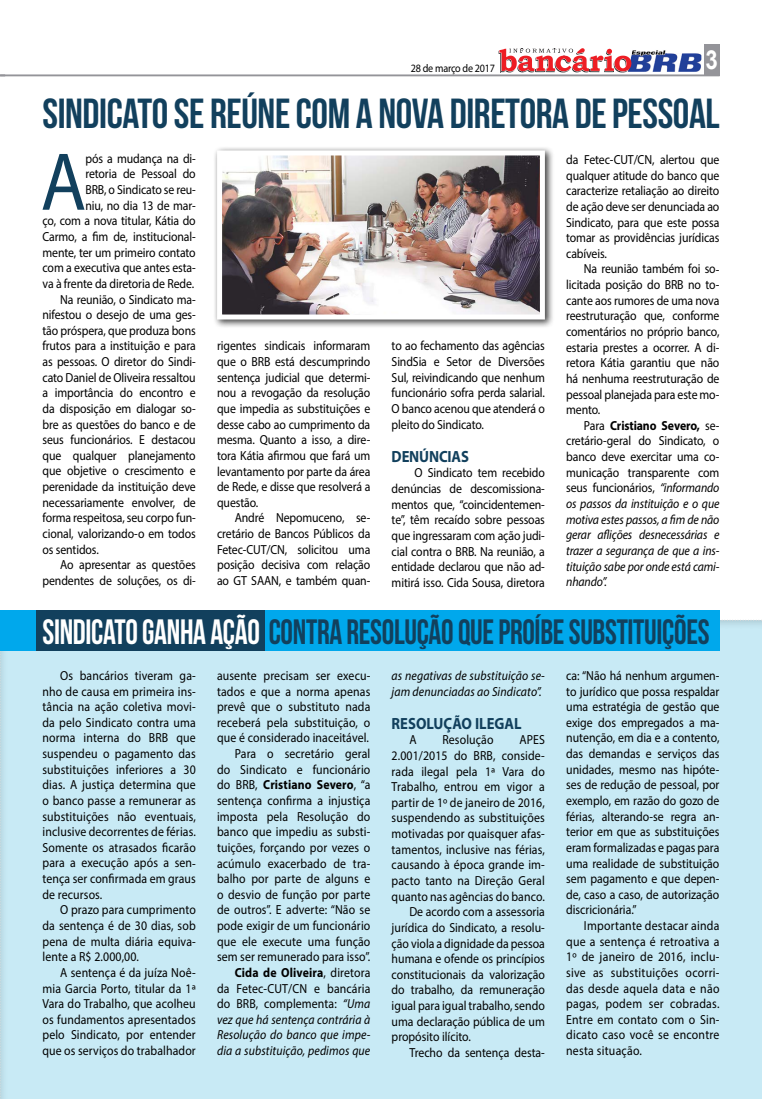
<style>
.page{position:relative;width:762px;height:1099px;background:#fff}
.page>*{position:absolute;margin:0;border:0;box-sizing:border-box;transform-origin:0 0}
.t1{font:82.62px "Myriad Pro";color:#12405d;scale:.9 1}
.t2{font:42px "Bebas Neue";letter-spacing:-.01em;color:#12405d}
.t3{font:35.12px "Bebas Neue";letter-spacing:-.01em;color:#12405d;scale:.9 1}
.t4{font:700 26.25px "Arial";color:#fff;scale:.85 1}
.t5{font:700 16.25px "Myriad Pro";color:#12405d;scale:.9 1}
.t6{font:13.12px/15.6px "Myriad Pro";color:#000;text-align:justify;scale:.9 1}
.t7{font:italic 13.12px/15.6px "Myriad Pro";letter-spacing:-.005em;color:#000;text-align:justify;scale:.9 1}
.t8{font:11.25px "Myriad Pro";letter-spacing:-.02em;color:#000;scale:.9 1}
.s1{font-style:normal}
.s2{font-weight:700;font-style:normal}
.s3{color:#fff}
.s4{font-weight:700}
.s5{font-style:italic}
</style>
<div class="page">
<div style="left:0;top:617px;width:762px;height:481px;background:#c8eaf5"></div>
<div style="left:0;top:610px;width:719px;height:41px;background:#00a8ec"></div>
<div style="left:36px;top:610px;width:229px;height:41px;background:#12405d"></div>
<div style="left:704px;top:44px;width:15px;height:32px;background:#949499"></div>
<hr style="left:0;top:74px;width:719px;height:2px;background:#949499">
<div style="left:213px;top:146px;width:341px;height:183px;background:#000;opacity:.75"></div>
<img style="left:223px;top:156px;width:316px;height:157px">
<div style="left:217px;top:150px;width:328px;height:169px;border:5px solid #fff"></div>
<img style="left:632px;top:50px;width:69px;height:22px">
<svg style="left:499px;top:48px;width:133px;height:25px"></svg>
<p class="t8" style="left:411px;top:61px;width:95px">28 de março de 2017</p>
<h3 class="t4" style="left:705px;top:42px;width:16px">3</h3>
<h2 class="t2" style="left:43px;top:90px;width:679px">SINDICATO SE REÚNE COM A NOVA DIRETORA DE PESSOAL</h2>
<h1 class="t1" style="left:41px;top:131px;width:52px">A</h1>
<p class="t6" style="left:85px;top:150px;width:124px">pós a mudança na di-</p>
<p class="t6" style="left:566px;top:152px;width:172px">da Fetec-CUT/CN, alertou que qualquer atitude do banco que caracterize retaliação ao direito de ação deve ser denunciada ao Sindicato, para que este possa tomar as providências jurídicas cabíveis.</p>
<p class="t6" style="left:566px;top:261px;width:172px;text-indent:18px">Na reunião também foi so&shy;licitada posição do BRB no to&shy;cante aos rumores de uma nova reestruturação que, conforme comentários no próprio banco, estaria prestes a ocorrer. A di&shy;retora Kátia garantiu que não há nenhuma reestruturação de pessoal planejada para este mo&shy;mento.</p>
<p class="t7" style="left:566px;top:417px;width:172px;text-indent:18px"><span class="s1">Para</span> <span class="s2">Cristiano Severo,</span> <span class="s1">se&shy;cretário-geral do Sindicato, o banco deve exercitar uma co&shy;municação transparente com seus funcionários,</span> “informando os passos da instituição e o que motiva estes passos, a fim de não gerar aflições desnecessárias e trazer a segurança de que a ins&shy;tituição sabe por onde está cami&shy;nhando”.</p>
<h3 class="t3" style="left:43px;top:612px;width:742px"><span class="s3">SINDICATO GANHA AÇÃO</span> CONTRA RESOLUÇÃO QUE PROÍBE SUBSTITUIÇÕES</h3>
<p class="t6" style="left:217px;top:667px;width:172px;text-align:right">ausente precisam ser execu&shy;tados e que a norma apenas prevê que o substituto nada receberá pela substituição, o que é considerado inaceitável.<br>Para o secretário geral<br>do Sindicato e funcionário do BRB, <span class="s4">Cristiano Severo</span>, “a sentença confirma a injustiça imposta pela Resolução do banco que impediu as substi&shy;tuições, forçando por vezes o acúmulo exacerbado de tra&shy;balho por parte de alguns e o desvio de função por parte de outros”. E adverte: “Não se pode exigir de um funcionário que ele execute uma função sem ser remunerado para isso”.<br><span class="s4">Cida de Oliveira</span>, diretora<br>da Fetec-CUT/CN e bancária do BRB, complementa: <span class="s5">“Uma vez que há sentença contrária à<br>Resolução do banco que impe&shy;dia a substituição, pedimos que</span></p>
<p class="t7" style="left:392px;top:667px;width:172px">as negativas de substituição se&shy;jam denunciadas ao Sindicato”.</p>
<p class="t6" style="left:85px;top:166px;width:124px">retoria de Pessoal do</p>
<p class="t6" style="left:85px;top:182px;width:124px">BRB, o Sindicato se reu-</p>
<p class="t6" style="left:85px;top:197px;width:124px">niu, no dia 13 de mar-</p>
<p class="t6" style="left:43px;top:213px;width:172px">ço, com a nova titular, Kátia do</p>
<p class="t6" style="left:43px;top:228px;width:172px">Carmo, a fim de, institucional-</p>
<p class="t6" style="left:43px;top:244px;width:172px">mente, ter um primeiro contato</p>
<p class="t6" style="left:43px;top:260px;width:172px">com a executiva que antes esta-</p>
<p class="t6" style="left:43px;top:275px;width:170px">va à frente da diretoria de Rede.</p>
<p class="t6" style="left:60px;top:291px;width:152px">Na reunião, o Sindicato ma-</p>
<p class="t6" style="left:43px;top:307px;width:172px">nifestou o desejo de uma ges-</p>
<p class="t6" style="left:43px;top:322px;width:172px">tão próspera, que produza bons</p>
<p class="t6" style="left:43px;top:338px;width:172px">frutos para a instituição e para</p>
<p class="t6" style="left:43px;top:353px;width:172px">as pessoas. O diretor do Sindi-</p>
<p class="t6" style="left:43px;top:369px;width:172px">cato Daniel de Oliveira ressaltou</p>
<p class="t6" style="left:43px;top:385px;width:172px">a importância do encontro e</p>
<p class="t6" style="left:43px;top:400px;width:172px">da disposição em dialogar so-</p>
<p class="t6" style="left:43px;top:416px;width:172px">bre as questões do banco e de</p>
<p class="t6" style="left:43px;top:432px;width:172px">seus funcionários. E destacou</p>
<p class="t6" style="left:43px;top:447px;width:172px">que qualquer planejamento</p>
<p class="t6" style="left:43px;top:463px;width:172px">que objetive o crescimento e</p>
<p class="t6" style="left:43px;top:478px;width:172px">perenidade da instituição deve</p>
<p class="t6" style="left:43px;top:494px;width:172px">necessariamente envolver, de</p>
<p class="t6" style="left:43px;top:510px;width:172px">forma respeitosa, seu corpo fun-</p>
<p class="t6" style="left:43px;top:525px;width:172px">cional, valorizando-o em todos</p>
<p class="t6" style="left:43px;top:541px;width:64px">os sentidos.</p>
<p class="t6" style="left:60px;top:557px;width:152px">Ao apresentar as questões</p>
<p class="t6" style="left:43px;top:572px;width:172px">pendentes de soluções, os di-</p>
<p class="t6" style="left:217px;top:338px;width:172px">rigentes sindicais informaram que o BRB está descumprindo sentença judicial que determi&shy;nou a revogação da resolução que impedia as substituições e desse cabo ao cumprimento da mesma. Quanto a isso, a dire&shy;tora Kátia afirmou que fará um levantamento por parte da área de Rede, e disse que resolverá a questão.</p>
<p class="t6" style="left:217px;top:510px;width:172px;text-indent:18px">André Nepomuceno, se&shy;cretário de Bancos Públicos da Fetec-CUT/CN, solicitou uma posição decisiva com relação ao GT SAAN, e também quan-</p>
<p class="t6" style="left:392px;top:338px;width:172px">to ao fechamento das agências SindSia e Setor de Diversões Sul, reivindicando que nenhum funcionário sofra perda salarial.<br>O banco acenou que atenderá o pleito do Sindicato.</p>
<p class="t5" style="left:392px;top:445px;width:87px">DENÚNCIAS</p>
<p class="t6" style="left:392px;top:465px;width:172px;text-indent:23px">O Sindicato tem recebido denúncias de descomissiona&shy;mentos que, “coincidentemen&shy;te”, têm recaído sobre pessoas que ingressaram com ação judi&shy;cial contra o BRB. Na reunião, a entidade declarou que não ad&shy;mitirá isso. Cida Sousa, diretora</p>
<p class="t6" style="left:43px;top:667px;width:172px;text-indent:18px">Os bancários tiveram ga&shy;nho de causa em primeira ins&shy;tância na ação coletiva movi&shy;da pelo Sindicato contra uma norma interna do BRB que suspendeu o pagamento das substituições inferiores a 30 dias. A justiça determina que o banco passe a remunerar as substituições não eventuais, inclusive decorrentes de férias.<br>Somente os atrasados ficarão para a execução após a sen&shy;tença ser confirmada em graus de recursos.</p>
<p class="t6" style="left:43px;top:902px;width:172px;text-indent:18px">O prazo para cumprimento da sentença é de 30 dias, sob pena de multa diária equiva&shy;lente a R$ 2.000,00.</p>
<p class="t6" style="left:43px;top:964px;width:172px;text-indent:18px">A sentença é da juíza Noê&shy;mia Garcia Porto, titular da 1ª Vara do Trabalho, que acolheu os fundamentos apresentados pelo Sindicato, por entender que os serviços do trabalhador</p>
<p class="t6" style="left:566px;top:667px;width:172px">ca: “Não há nenhum argumen&shy;to jurídico que possa respaldar uma estratégia de gestão que exige dos empregados a ma&shy;nutenção, em dia e a contento, das demandas e serviços das unidades, mesmo nas hipóte&shy;ses de redução de pessoal, por exemplo, em razão do gozo de férias, alterando-se regra an&shy;terior em que as substituições eram formalizadas e pagas para uma realidade de substituição sem pagamento e que depen&shy;de, caso a caso, de autorização discricionária.”</p>
<p class="t6" style="left:566px;top:917px;width:172px;text-indent:18px">Importante destacar ainda que a sentença é retroativa a 1º de janeiro de 2016, inclu&shy;sive as substituições ocorri&shy;das desde aquela data e não pagas, podem ser cobradas.<br>Entre em contato com o Sin&shy;dicato caso você se encontre nesta situação.</p>
<p class="t5" style="left:392px;top:712px;width:146px">RESOLUÇÃO ILEGAL</p>
<p class="t6" style="left:409px;top:732px;width:10px">A</p>
<p class="t6" style="left:442px;top:732px;width:58px">Resolução</p>
<p class="t6" style="left:519px;top:732px;width:30px">APES</p>
<p class="t6" style="left:392px;top:747px;width:172px">2.001/2015 do BRB, conside-</p>
<p class="t6" style="left:392px;top:763px;width:172px">rada ilegal pela 1ª Vara do</p>
<p class="t6" style="left:392px;top:778px;width:172px">Trabalho, entrou em vigor a</p>
<p class="t6" style="left:392px;top:794px;width:172px">partir de 1º de janeiro de 2016,</p>
<p class="t6" style="left:392px;top:810px;width:172px">suspendendo as substituições</p>
<p class="t6" style="left:392px;top:825px;width:172px">motivadas por quaisquer afas-</p>
<p class="t6" style="left:392px;top:841px;width:172px">tamentos, inclusive nas férias,</p>
<p class="t6" style="left:392px;top:857px;width:172px">causando à época grande im-</p>
<p class="t6" style="left:392px;top:872px;width:172px">pacto tanto na Direção Geral</p>
<p class="t6" style="left:392px;top:888px;width:172px">quanto nas agências do banco.</p>
<p class="t6" style="left:409px;top:903px;width:152px">De acordo com a assessoria</p>
<p class="t6" style="left:392px;top:919px;width:172px">jurídica do Sindicato, a resolu-</p>
<p class="t6" style="left:392px;top:935px;width:172px">ção viola a dignidade da pessoa</p>
<p class="t6" style="left:392px;top:950px;width:172px">humana e ofende os princípios</p>
<p class="t6" style="left:392px;top:966px;width:172px">constitucionais da valorização</p>
<p class="t6" style="left:392px;top:982px;width:172px">do trabalho, da remuneração</p>
<p class="t6" style="left:392px;top:997px;width:172px">igual para igual trabalho, sendo</p>
<p class="t6" style="left:392px;top:1013px;width:172px">uma declaração pública de um</p>
<p class="t6" style="left:392px;top:1028px;width:90px">propósito ilícito.</p>
<p class="t6" style="left:409px;top:1044px;width:152px">Trecho da sentença desta-</p>
</div>
